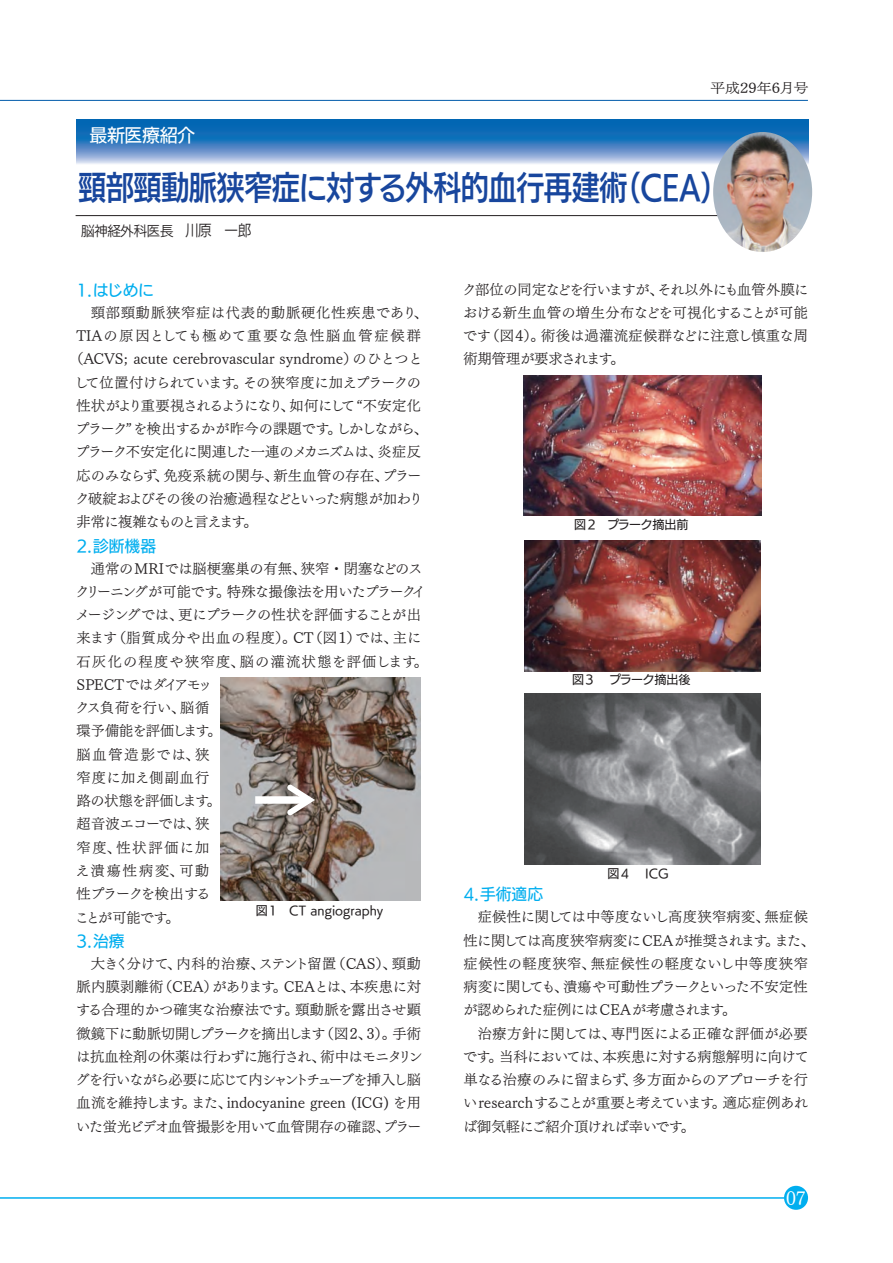
<style>
.page{position:relative;width:893px;height:1263px;background:#fff}
.page>*{position:absolute;margin:0;border:0;box-sizing:border-box;transform-origin:0 0}
.t1{font:33px "UD Kakugo Large Pro DB";letter-spacing:-.025em;color:#18469d;scale:.86 1}
.t2{font:18px "UD Kakugo Large Pro M";letter-spacing:-.025em;color:#fff}
.t3{font:18px "UD Mincho Pro L";color:#fff}
.t4{font:15.75px "UD Kakugo Large Pro M";color:#00aeef}
.t5{font:14.25px/23.2px "UD Mincho Pro L";letter-spacing:-.005em;color:#231f20}
.t6{font:14.25px/23.2px "UD Mincho Pro L";letter-spacing:-.03em;color:#231f20}
.t7{font:14.25px "UD Mincho Pro L";letter-spacing:-.085em;color:#231f20}
.t8{font:14.25px "UD Mincho Pro L";letter-spacing:-.035em;color:#231f20}
.t9{font:14.25px "UD Mincho Pro L";letter-spacing:-.06em;color:#231f20}
.t10{font:14.25px "UD Mincho Pro L";letter-spacing:-.08em;color:#231f20}
.t11{font:14.25px "UD Mincho Pro L";letter-spacing:.09em;color:#231f20}
.t12{font:14.25px "UD Mincho Pro L";letter-spacing:.06em;color:#231f20}
.t13{font:14.25px "UD Mincho Pro L";letter-spacing:-.095em;color:#231f20}
.t14{font:13.5px "UD Kakugo Large Pro R";letter-spacing:-.025em;color:#231f20}
.t15{font:13.5px "UD Mincho Pro L";color:#231f20;scale:1.11 1}
.t16{font:12px "UD Kakugo Large Pro M";color:#231f20}
.t17{font:12px "UD Kakugo Large Pro M";letter-spacing:-.02em;color:#231f20}
.s1{font-size:15px}
</style>
<div class="page">
<div style="left:784px;top:1186px;width:24px;height:24px;background:#00aeef;border-radius:50%"></div>
<hr style="left:0;top:1197px;width:784px;height:2px;background:#00aeef">
<svg style="left:77px;top:119px;width:731px;height:45px;background:#4185c4"></svg>
<hr style="left:76px;top:215px;width:732px;height:1px;background:#231f20">
<img style="left:713px;top:132px;width:99px;height:120px">
<img style="left:524px;top:694px;width:237px;height:170px">
<img style="left:524px;top:540px;width:237px;height:131px">
<img style="left:524px;top:376px;width:237px;height:140px">
<img style="left:220px;top:677px;width:200px;height:223px">
<div style="left:255px;top:796px;width:53px;height:8px;background:#fff"></div>
<svg style="left:285px;top:782px;width:30px;height:36px"></svg>
<hr style="left:0;top:100px;width:808px;height:1px;background:#015aaa">
<p class="t2" style="left:89px;top:121px;width:107px">最新医療紹介</p>
<p class="t15" style="left:710px;top:78px;width:90px">平成29年6月号</p>
<h1 class="t1" style="left:78px;top:160px;width:758px">頸部頸動脈狭窄症に対する外科的血行再建術（CEA）</h1>
<p class="t14" style="left:81px;top:220px;width:172px">脳神経外科医長 <span class="s1">川原　一郎</span></p>
<p class="t4" style="left:77px;top:277px;width:79px">1.はじめに</p>
<p class="t12" style="left:91px;top:301px;width:339px">頸部頸動脈狭窄症は代表的動脈硬化性疾患であり、</p>
<p class="t11" style="left:77px;top:325px;width:346px">TIAの原因としても極めて重要な急性脳血管症候群</p>
<p class="t5" style="left:69px;top:347px;width:355px">（ACVS; acute cerebrovascular syndrome）のひとつと</p>
<p class="t9" style="left:75px;top:371px;width:348px">して位置付けられています。その狭窄度に加えプラークの</p>
<p class="t7" style="left:77px;top:394px;width:346px">性状がより重要視されるようになり、如何にして“不安定化</p>
<p class="t8" style="left:75px;top:418px;width:354px">プラーク”を検出するかが昨今の課題です。しかしながら、</p>
<p class="t10" style="left:75px;top:441px;width:347px">プラーク不安定化に関連した一連のメカニズムは、炎症反</p>
<p class="t5" style="left:77px;top:463px;width:346px">応のみならず、免疫系統の関与、新生血管の存在、プラー</p>
<p class="t5" style="left:76px;top:486px;width:349px">ク破綻およびその後の治癒過程などといった病態が加わり</p>
<p class="t13" style="left:77px;top:511px;width:183px">非常に複雑なものと言えます。</p>
<p class="t4" style="left:77px;top:533px;width:81px">2.診断機器</p>
<p class="t5" style="left:75px;top:556px;width:355px;text-indent:16px">通常のMRIでは脳梗塞巣の有無、狭窄・閉塞などのスクリーニングが可能です。特殊な撮像法を用いたプラークイメージングでは、更にプラークの性状を評価することが出来ます（脂質成分や出血の程度）。CT（図1）では、主に石灰化の程度や狭窄度、脳の灌流状態を評価します。<br>SPECTではダイアモッ<br>クス負荷を行い、脳循<br>環予備能を評価します。<br>脳血管造影では、狭<br>窄度に加え側副血行<br>路の状態を評価します。<br>超音波エコーでは、狭<br>窄度、性状評価に加<br>え潰瘍性病変、可動<br>性プラークを検出する<br>ことが可能です。</p>
<p class="t4" style="left:77px;top:928px;width:50px">3.治療</p>
<p class="t6" style="left:76px;top:951px;width:349px;text-indent:15px">大きく分けて、内科的治療、ステント留置（CAS）、頸動脈内膜剥離術（CEA）があります。CEAとは、本疾患に対する合理的かつ確実な治療法です。頸動脈を露出させ顕微鏡下に動脈切開しプラークを摘出します（図 2、3）。手術は抗血栓剤の休薬は行わずに施行され、術中はモニタリングを行いながら必要に応じて内シャントチューブを挿入し脳血流を維持します。また、indocyanine green (ICG) を用いた蛍光ビデオ血管撮影を用いて血管開存の確認、プラー</p>
<p class="t16" style="left:256px;top:900px;width:129px">図1　CT angiography</p>
<p class="t5" style="left:462px;top:277px;width:347px;text-align:justify">ク部位の同定などを行いますが、それ以外にも血管外膜における新生血管の増生分布などを可視化することが可能です（図4）。術後は過灌流症候群などに注意し慎重な周術期管理が要求されます。</p>
<p class="t17" style="left:574px;top:515px;width:116px">図2　プラーク摘出前</p>
<p class="t17" style="left:572px;top:669px;width:120px">図3　 プラーク摘出後</p>
<p class="t16" style="left:607px;top:863px;width:63px">図4　 ICG</p>
<p class="t4" style="left:463px;top:882px;width:81px">4.手術適応</p>
<p class="t5" style="left:463px;top:905px;width:353px;text-indent:15px">症候性に関しては中等度ないし高度狭窄病変、無症候性に関しては高度狭窄病変にCEAが推奨されます。また、症候性の軽度狭窄、無症候性の軽度ないし中等度狭窄病変に関しても、潰瘍や可動性プラークといった不安定性が認められた症例にはCEAが考慮されます。</p>
<p class="t5" style="left:463px;top:1021px;width:348px;text-align:justify;text-indent:15px">治療方針に関しては、専門医による正確な評価が必要です。当科においては、本疾患に対する病態解明に向けて単なる治療のみに留まらず、多方面からのアプローチを行いresearchすることが重要と考えています。適応症例あれば御気軽にご紹介頂ければ幸いです。</p>
<p class="t3" style="left:786px;top:1184px;width:21px">07</p>
</div>
